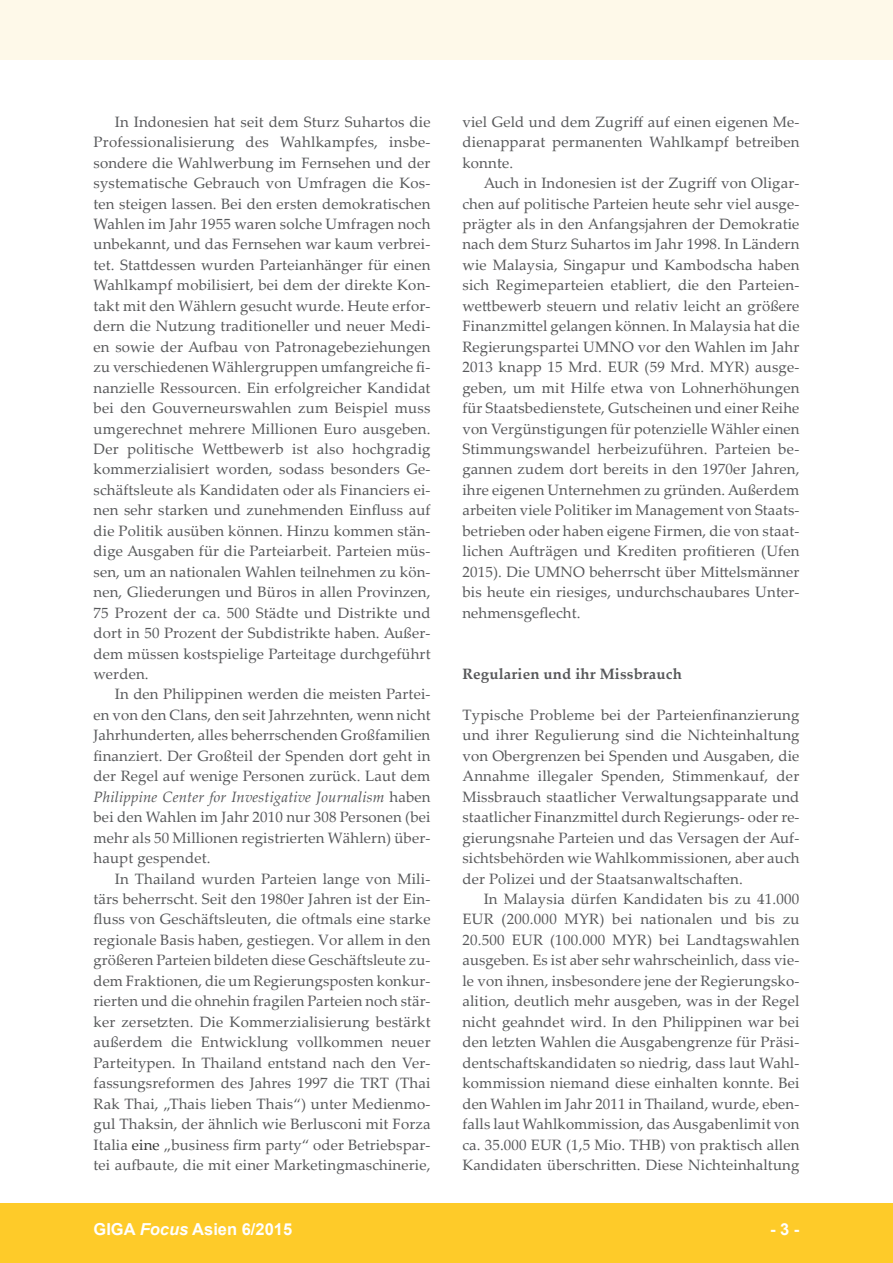
<style>
.page{position:relative;width:893px;height:1263px;background:#fff}
.page>*{position:absolute;margin:0;border:0;box-sizing:border-box;transform-origin:0 0}
.foc__text_fusszeile{font:700 16.5px "Arial";color:#fff}
.foc__text_seitenzahl{font:700 16.5px "Arial";color:#fff}
.foc__text_fliesstext{font:15px/20.4px "Palatino Linotype";letter-spacing:.01em;color:#57585a;text-align:justify}
.foc__text_1__absatz{font:15px/20.4px "Palatino Linotype";letter-spacing:.01em;color:#57585a;text-align:justify}
.foc__text_ueberschri{font:700 15px "Palatino Linotype";letter-spacing:.01em;color:#57585a}
.s1{font-style:italic}
.s2{color:#333}
</style>
<div class="page">
<div style="left:0;top:1203px;width:893px;height:60px;background:#fecb29"></div>
<div style="left:0;top:0;width:893px;height:60px;background:#fef9e9"></div>
<p class="foc__text_fliesstext" style="left:94px;top:111px;width:339px;text-indent:21px">In Indonesien hat seit dem Sturz Suhartos die Professionalisierung des Wahlkampfes, insbe&shy;sondere die Wahlwerbung im Fernsehen und der systematische Gebrauch von Umfragen die Kos&shy;ten steigen lassen. Bei den ersten demokratischen Wahlen im Jahr 1955 waren solche Umfragen noch unbekannt, und das Fernsehen war kaum verbrei&shy;tet. Stattdessen wurden Parteianhänger für einen Wahlkampf mobilisiert, bei dem der direkte Kon&shy;takt mit den Wählern gesucht wurde. Heute erfor&shy;dern die Nutzung traditioneller und neuer Medi&shy;en sowie der Aufbau von Patronagebeziehungen zu verschiedenen Wählergruppen umfangreiche fi&shy;nanzielle Ressourcen. Ein erfolgreicher Kandidat bei den Gouverneurswahlen zum Beispiel muss umgerechnet mehrere Millionen Euro ausgeben.<br>Der politische Wettbewerb ist also hochgradig kommerzialisiert worden, sodass besonders Ge&shy;schäftsleute als Kandidaten oder als Financiers ei&shy;nen sehr starken und zunehmenden Einfluss auf die Politik ausüben können. Hinzu kommen stän&shy;dige Ausgaben für die Parteiarbeit. Parteien müs&shy;sen, um an nationalen Wahlen teilnehmen zu kön&shy;nen, Gliederungen und Büros in allen Provinzen, 75 Prozent der ca. 500 Städte und Distrikte und dort in 50 Prozent der Subdistrikte haben. Außer&shy;dem müssen kostspielige Parteitage durchgeführt werden.</p>
<p class="foc__text_fliesstext" style="left:94px;top:684px;width:339px;text-indent:21px">In den Philippinen werden die meisten Partei&shy;en von den Clans, den seit Jahrzehnten, wenn nicht Jahrhunderten, alles beherrschenden Großfamilien finanziert. Der Großteil der Spenden dort geht in der Regel auf wenige Personen zurück. Laut dem <span class="s1">Philippine Center for Investigative Journalism</span> haben bei den Wahlen im Jahr 2010 nur 308 Personen (bei mehr als 50 Millionen registrierten Wählern) über&shy;haupt gespendet.</p>
<p class="foc__text_fliesstext" style="left:94px;top:868px;width:339px;text-indent:21px">In Thailand wurden Parteien lange von Mili&shy;tärs beherrscht. Seit den 1980er Jahren ist der Ein&shy;fluss von Geschäftsleuten, die oftmals eine starke regionale Basis haben, gestiegen. Vor allem in den größeren Parteien bildeten diese Geschäftsleute zu&shy;dem Fraktionen, die um Regierungsposten konkur&shy;rierten und die ohnehin fragilen Parteien noch stär&shy;ker zersetzten. Die Kommerzialisierung bestärkt außerdem die Entwicklung vollkommen neuer Parteitypen. In Thailand entstand nach den Ver&shy;fassungsreformen des Jahres 1997 die TRT (Thai Rak Thai, „Thais lieben Thais“) unter Medienmo&shy;gul Thaksin, der ähnlich wie Berlusconi mit Forza Italia <span class="s2">eine</span> „business firm party“ oder Betriebspar&shy;tei aufbaute, die mit einer Marketingmaschinerie,</p>
<p class="foc__text_fliesstext" style="left:462px;top:111px;width:339px">viel Geld und dem Zugriff auf einen eigenen Me&shy;dienapparat permanenten Wahlkampf betreiben konnte.</p>
<p class="foc__text_fliesstext" style="left:462px;top:172px;width:339px;text-indent:21px">Auch in Indonesien ist der Zugriff von Oligar&shy;chen auf politische Parteien heute sehr viel ausge&shy;prägter als in den Anfangsjahren der Demokratie nach dem Sturz Suhartos im Jahr 1998. In Ländern wie Malaysia, Singapur und Kambodscha haben sich Regimeparteien etabliert, die den Parteien&shy;wettbewerb steuern und relativ leicht an größere Finanzmittel gelangen können. In Malaysia hat die Regierungspartei UMNO vor den Wahlen im Jahr 2013 knapp 15 Mrd. EUR (59 Mrd. MYR) ausge&shy;geben, um mit Hilfe etwa von Lohnerhöhungen für Staatsbedienstete, Gutscheinen und einer Reihe von Vergünstigungen für potenzielle Wähler einen Stimmungswandel herbeizuführen. Parteien be&shy;gannen zudem dort bereits in den 1970er Jahren, ihre eigenen Unternehmen zu gründen. Außerdem arbeiten viele Politiker im Management von Staats&shy;betrieben oder haben eigene Firmen, die von staat&shy;lichen Aufträgen und Krediten profitieren (Ufen 2015). Die UMNO beherrscht über Mittelsmänner bis heute ein riesiges, undurchschaubares Unter&shy;nehmensgeflecht.</p>
<p class="foc__text_ueberschri" style="left:462px;top:663px;width:221px">Regularien und ihr Missbrauch</p>
<p class="foc__text_1__absatz" style="left:462px;top:704px;width:339px">Typische Probleme bei der Parteienfinanzierung und ihrer Regulierung sind die Nichteinhaltung von Obergrenzen bei Spenden und Ausgaben, die Annahme illegaler Spenden, Stimmenkauf, der Missbrauch staatlicher Verwaltungsapparate und staatlicher Finanzmittel durch Regierungs- oder re&shy;gierungsnahe Parteien und das Versagen der Auf&shy;sichtsbehörden wie Wahlkommissionen, aber auch der Polizei und der Staatsanwaltschaften.</p>
<p class="foc__text_fliesstext" style="left:462px;top:888px;width:339px;text-indent:21px">In Malaysia dürfen Kandidaten bis zu 41.000<br>EUR (200.000 MYR) bei nationalen und bis zu 20.500 EUR (100.000 MYR) bei Landtagswahlen ausgeben. Es ist aber sehr wahrscheinlich, dass vie&shy;le von ihnen, insbesondere jene der Regierungsko&shy;alition, deutlich mehr ausgeben, was in der Regel nicht geahndet wird. In den Philippinen war bei den letzten Wahlen die Ausgabengrenze für Präsi&shy;dentschaftskandidaten so niedrig, dass laut Wahl&shy;kommission niemand diese einhalten konnte. Bei den Wahlen im Jahr 2011 in Thailand, wurde, eben&shy;falls laut Wahlkommission, das Ausgabenlimit von ca. 35.000 EUR (1,5 Mio. THB) von praktisch allen Kandidaten überschritten. Diese Nichteinhaltung</p>
<p class="foc__text_fusszeile" style="left:94px;top:1218px;width:200px">GIGA <span class="s1">Focus</span> Asien 6/2015</p>
<p class="foc__text_seitenzahl" style="left:770px;top:1218px;width:31px">- 3 -</p>
</div>
